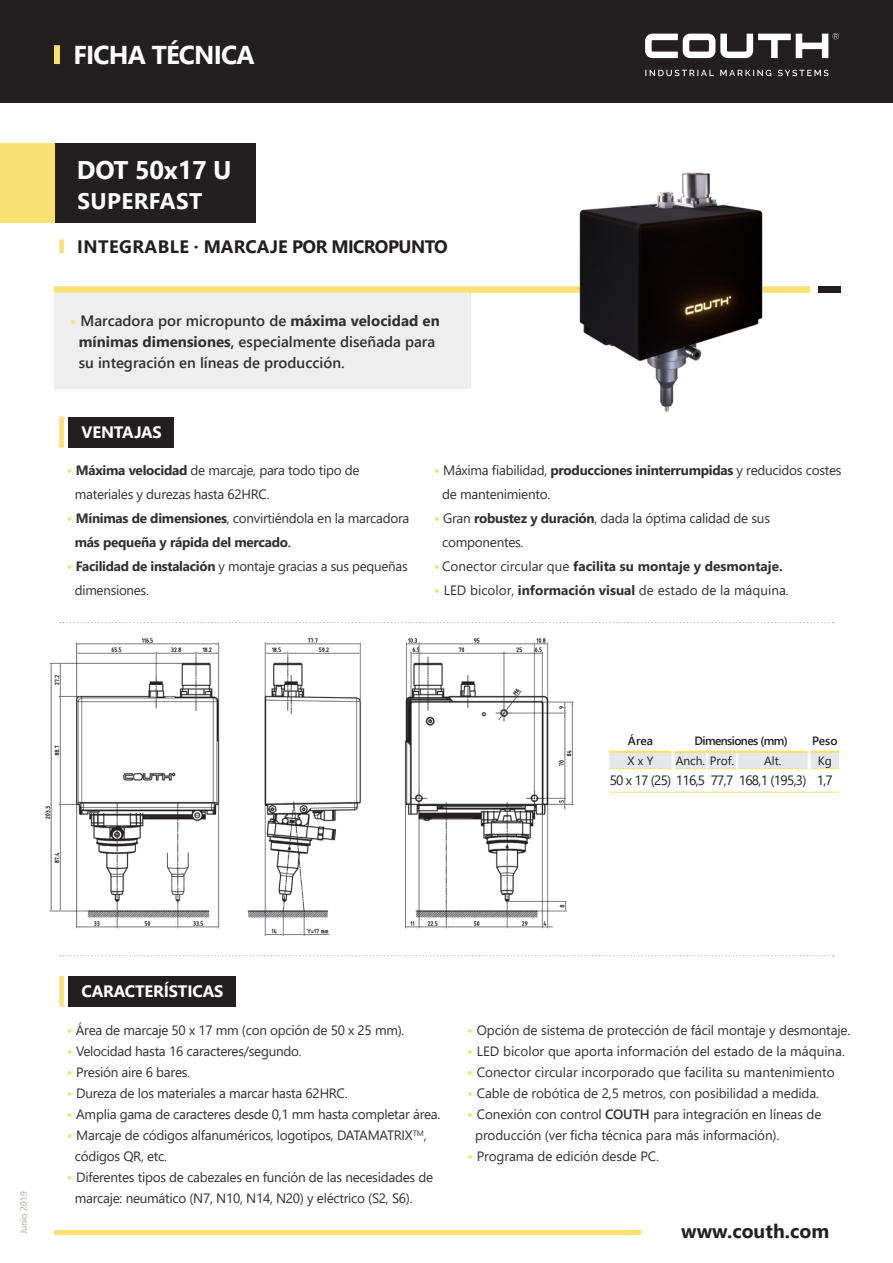
<style>
.page{position:relative;width:893px;height:1263px;background:#fff}
.page>*{position:absolute;margin:0;border:0;box-sizing:border-box;transform-origin:0 0}
.t1{font:700 25.8px "Segoe UI";letter-spacing:-.03em;color:#fff}
.t2{font:700 25.5px "Segoe UI";letter-spacing:-.01em;color:#fff}
.t3{font:700 22.5px "Segoe UI";letter-spacing:.02em;color:#fff}
.t4{font:700 19.5px "Segoe UI";color:#231f20}
.t5{font:700 18px "Segoe UI";letter-spacing:.005em;color:#231f20}
.t6{font:700 16.5px "Segoe UI";letter-spacing:-.01em;color:#fff}
.t7{font:600 15px/21px "Segoe UI";color:#312f30}
.t8{font:13.5px/24px "Segoe UI";letter-spacing:-.02em;color:#312f30}
.t9{font:13.5px "Segoe UI";color:#312f30}
.t10{font:700 13.5px/24px "Segoe UI";letter-spacing:-.02em;color:#312f30}
.t11{font:700 13.5px "Segoe UI";color:#312f30}
.t12{font:13.5px "Segoe UI";letter-spacing:-.05em;color:#231f20}
.t13{font:600 12px "Segoe UI";letter-spacing:-.05em;color:#231f20}
.t14{font:12px "Segoe UI";color:#231f20}
.t15{font:9px "Segoe UI";color:#aaaa8d}
.s1{font-weight:700;color:#f8e279}
.s2{font-weight:700}
.s3{font-weight:700;font-size:15px;color:#f8e279}
.s4{font-size:15px;color:#f8e279}
.s5{font-weight:400}
.s6{font-weight:600}
</style>
<div class="page">
<img style="left:45px;top:638px;width:175px;height:291px">
<div style="left:54px;top:293px;width:417px;height:95px;background:#eeeeef"></div>
<div style="left:0;top:0;width:893px;height:103px;background:#231f20"></div>
<div style="left:54px;top:45px;width:6px;height:19px;background:#f8e071"></div>
<svg style="left:645px;top:33px;width:194px;height:43px"></svg>
<div style="left:819px;top:286px;width:22px;height:7px;background:#231f20"></div>
<svg style="left:54px;top:286px;width:756px;height:7px"></svg>
<div style="left:54px;top:143px;width:202px;height:80px;background:#231f20"></div>
<div style="left:59px;top:239px;width:5px;height:14px;background:#f8e071"></div>
<div style="left:0;top:143px;width:54px;height:80px;background:#f8e071"></div>
<div style="left:68px;top:976px;width:168px;height:30px;background:#231f20"></div>
<div style="left:59px;top:976px;width:5px;height:31px;background:#f8e071"></div>
<div style="left:68px;top:417px;width:106px;height:30px;background:#231f20"></div>
<div style="left:59px;top:417px;width:5px;height:30px;background:#f8e071"></div>
<svg style="left:60px;top:622px;width:774px;height:1px"></svg>
<svg style="left:60px;top:955px;width:774px;height:1px"></svg>
<hr style="left:609px;top:751px;width:63px;height:2px;background:#f8e071">
<hr style="left:675px;top:751px;width:32px;height:2px;background:#f8e071">
<hr style="left:707px;top:751px;width:30px;height:2px;background:#f8e071">
<hr style="left:737px;top:751px;width:71px;height:2px;background:#f8e071">
<hr style="left:811px;top:751px;width:28px;height:2px;background:#f8e071">
<hr style="left:673px;top:792px;width:34px;height:1px;background:#f8e071">
<hr style="left:707px;top:792px;width:30px;height:1px;background:#f8e071">
<hr style="left:737px;top:792px;width:72px;height:1px;background:#f8e071">
<hr style="left:609px;top:792px;width:64px;height:1px;background:#f8e071">
<hr style="left:809px;top:792px;width:30px;height:1px;background:#f8e071">
<svg style="left:609px;top:752px;width:230px;height:17px"></svg>
<div style="left:54px;top:1230px;width:586px;height:5px;background:#f8e071"></div>
<img style="left:404px;top:638px;width:170px;height:291px">
<img style="left:247px;top:638px;width:114px;height:299px">
<img style="left:547px;top:172px;width:248px;height:240px">
<h1 class="t1" style="left:74px;top:31px;width:183px">FICHA TÉCNICA</h1>
<h2 class="t2" style="left:77px;top:146px;width:156px">DOT 50x17 U</h2>
<h3 class="t3" style="left:77px;top:179px;width:127px">SUPERFAST</h3>
<h3 class="t5" style="left:77px;top:229px;width:372px">INTEGRABLE · MARCAJE POR MICROPUNTO</h3>
<p class="t7" style="left:79px;top:309px;width:363px;text-indent:-9px"><span class="s1">•</span> Marcadora por micropunto de <span class="s2">máxima velocidad en mínimas dimensiones</span>, especialmente diseñada para su integración en líneas de producción.</p>
<p class="t6" style="left:82px;top:417px;width:82px">VENTAJAS</p>
<p class="t8" style="left:75px;top:457px;width:286px;text-indent:-9px"><span class="s3">•</span> <span class="s2">Máxima velocidad</span> de marcaje, para todo tipo de materiales y durezas hasta 62HRC.</p>
<p class="t10" style="left:75px;top:505px;width:336px;text-indent:-9px"><span class="s4">•</span> Mínimas de dimensiones<span class="s5">, convirtiéndola en la marcadora </span>más pequeña y rápida del mercado<span class="s6">.</span></p>
<p class="t8" style="left:75px;top:553px;width:334px;text-indent:-9px"><span class="s3">•</span> <span class="s2">Facilidad de instalación</span> y montaje gracias a sus pequeñas dimensiones.</p>
<p class="t8" style="left:442px;top:457px;width:401px;text-indent:-9px"><span class="s3">•</span> Máxima fiabilidad, <span class="s2">producciones ininterrumpidas</span> y reducidos costes de mantenimiento.</p>
<p class="t8" style="left:442px;top:505px;width:329px;text-indent:-9px"><span class="s3">•</span> Gran <span class="s2">robustez y duración</span>, dada la óptima calidad de sus componentes.</p>
<p class="t11" style="left:434px;top:554px;width:350px"><span class="s4">•</span> <span class="s5">Conector circular que</span> facilita su montaje y desmontaje.</p>
<p class="t9" style="left:434px;top:578px;width:357px"><span class="s3">•</span> LED bicolor, <span class="s2">información visual</span> de estado de la máquina.</p>
<p class="t13" style="left:628px;top:730px;width:27px">Área</p>
<p class="t13" style="left:694px;top:730px;width:95px">Dimensiones (mm)</p>
<p class="t13" style="left:812px;top:730px;width:27px">Peso</p>
<p class="t14" style="left:628px;top:749px;width:27px">X x Y</p>
<p class="t14" style="left:676px;top:749px;width:60px">Anch. Prof.</p>
<p class="t14" style="left:764px;top:749px;width:19px">Alt.</p>
<p class="t14" style="left:818px;top:749px;width:15px">Kg</p>
<p class="t12" style="left:610px;top:768px;width:225px">50 x 17 (25) 116,5 77,7 168,1 (195,3) 1,7</p>
<p class="t15" style="left:15px;top:1234px;width:44px;rotate:-90deg">Junio 2019</p>
<p class="t6" style="left:82px;top:976px;width:143px">CARACTERÍSTICAS</p>
<p class="t8" style="left:66px;top:1017px;width:340px"><span class="s3">•</span> Área de marcaje 50 x 17 mm (con opción de 50 x 25 mm).</p>
<p class="t8" style="left:66px;top:1038px;width:237px"><span class="s3">•</span> Velocidad hasta 16 caracteres/segundo.</p>
<p class="t8" style="left:66px;top:1059px;width:125px"><span class="s3">•</span> Presión aire 6 bares.</p>
<p class="t8" style="left:66px;top:1080px;width:283px"><span class="s3">•</span> Dureza de los materiales a marcar hasta 62HRC.</p>
<p class="t8" style="left:66px;top:1101px;width:376px"><span class="s3">•</span> Amplia gama de caracteres desde 0,1 mm hasta completar área.</p>
<p class="t8" style="left:75px;top:1124px;width:353px;line-height:21px;text-indent:-9px"><span class="s3">•</span> Marcaje de códigos alfanuméricos, logotipos, DATAMATRIX<sup>TM</sup>, códigos QR, etc.</p>
<p class="t8" style="left:75px;top:1166px;width:360px;line-height:21px;text-indent:-9px"><span class="s3">•</span> Diferentes tipos de cabezales en función de las necesidades de marcaje: neumático (N7, N10, N14, N20) y eléctrico (S2, S6).</p>
<p class="t8" style="left:467px;top:1017px;width:385px"><span class="s3">•</span> Opción de sistema de protección de fácil montaje y desmontaje.</p>
<p class="t9" style="left:467px;top:1039px;width:380px"><span class="s3">•</span> LED bicolor que aporta información del estado de la máquina.</p>
<p class="t9" style="left:467px;top:1060px;width:369px"><span class="s3">•</span> Conector circular incorporado que facilita su mantenimiento</p>
<p class="t8" style="left:467px;top:1080px;width:354px"><span class="s3">•</span> Cable de robótica de 2,5 metros, con posibilidad a medida.</p>
<p class="t8" style="left:475px;top:1103px;width:348px;line-height:21px;text-indent:-8px"><span class="s3">•</span> Conexión con control <span class="s6">COUTH</span> para integración en líneas de producción (ver ficha técnica para más información).</p>
<p class="t8" style="left:467px;top:1143px;width:194px"><span class="s3">•</span> Programa de edición desde PC.</p>
<h3 class="t4" style="left:681px;top:1212px;width:149px">www.couth.com</h3>
</div>
